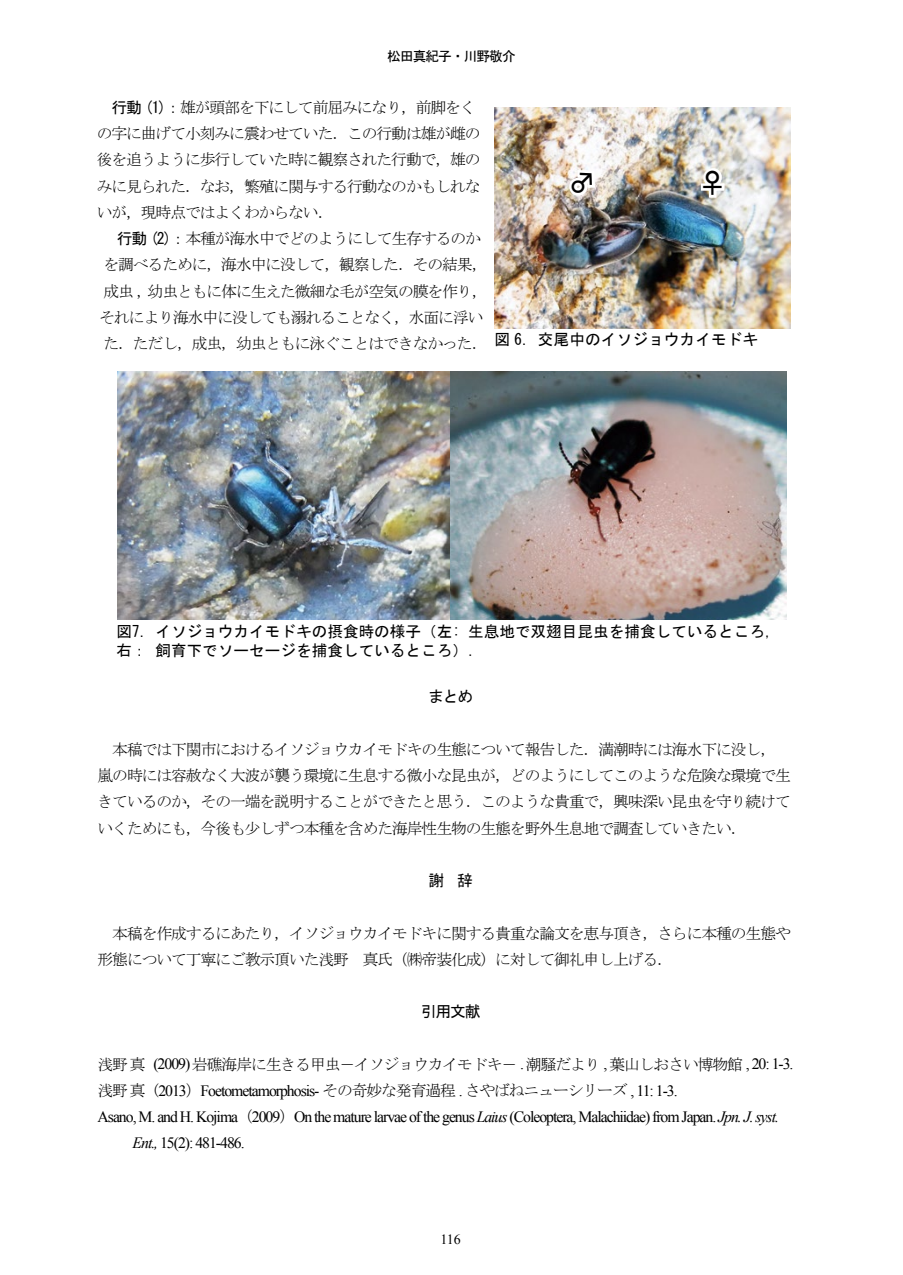
<style>
.page{position:relative;width:903px;height:1275px;background:#fff}
.page>*{position:absolute;margin:0;border:0;box-sizing:border-box;transform-origin:0 0}
.t1{font:28px "MS Gothic";color:#fff}
.t2{font:15.75px/26.2px "MS Mincho";letter-spacing:-.065em;color:#000}
.t3{font:15.75px "Times New Roman";letter-spacing:-.065em;color:#000}
.t4{font:15.75px "MS Gothic";color:#000}
.t5{font:15.58px/18.7px "MS Gothic";color:#000}
.t6{font:14px "Times New Roman";color:#000}
.t7{font:13.65px "MS Gothic";letter-spacing:-.065em;color:#000}
.s1{font-family:"MS Gothic"}
.s2{font-family:"Times New Roman"}
.s3{font-family:"MS Mincho"}
.s4{font-style:italic}
</style>
<div class="page">
<img style="left:494px;top:108px;width:296px;height:221px">
<svg style="left:565px;top:167px;width:35px;height:33px"></svg>
<svg style="left:698px;top:164px;width:29px;height:36px"></svg>
<img style="left:118px;top:371px;width:668px;height:248px">
<p class="t7" style="left:387px;top:49px;width:130px">松田真紀子・川野敬介</p>
<p class="t2" style="left:97px;top:94px;width:385px"><span class="s1">　行動 (1)：</span>雄が頭部を下にして前屈みになり，前脚をくの字に曲げて小刻みに震わせていた．この行動は雄が雌の後を追うように歩行していた時に観察された行動で，雄のみに見られた．なお，繁殖に関与する行動なのかもしれないが，現時点ではよくわからない．</p>
<p class="t2" style="left:99px;top:225px;width:389px;text-indent:17px"><span class="s1">行動 (2)：</span>本種が海水中でどのようにして生存するのかを調べるために，海水中に没して，観察した．その結果，成虫 , 幼虫ともに体に生えた微細な毛が空気の膜を作り，それにより海水中に没しても溺れることなく，水面に浮いた．ただし，成虫，幼虫ともに泳ぐことはできなかった．</p>
<h1 class="t1" style="left:568px;top:169px;width:30px">♂</h1>
<h1 class="t1" style="left:699px;top:169px;width:30px">♀</h1>
<p class="t4" style="left:494px;top:332px;width:265px">図 6. 交尾中のイソジョウカイモドキ</p>
<p class="t5" style="left:116px;top:622px;width:658px">図7. イソジョウカイモドキの摂食時の様子（左: 生息地で双翅目昆虫を捕食しているところ,右： 飼育下でソーセージを捕食しているところ）．</p>
<p class="t4" style="left:428px;top:689px;width:47px">まとめ</p>
<p class="t2" style="left:98px;top:736px;width:695px">　本稿では下関市におけるイソジョウカイモドキの生態について報告した．満潮時には海水下に没し，嵐の時には容赦なく大波が襲う環境に生息する微小な昆虫が，どのようにしてこのような危険な環境で生きているのか，その一端を説明することができたと思う．このような貴重で，興味深い昆虫を守り続けていくためにも，今後も少しずつ本種を含めた海岸性生物の生態を野外生息地で調査していきたい．</p>
<p class="t4" style="left:428px;top:872px;width:46px">謝 辞</p>
<p class="t2" style="left:98px;top:920px;width:695px">　本稿を作成するにあたり，イソジョウカイモドキに関する貴重な論文を恵与頂き，さらに本種の生態や形態について丁寧にご教示頂いた浅野　真氏（㈱帝装化成）に対して御礼申し上げる．</p>
<p class="t4" style="left:421px;top:1004px;width:61px">引用文献</p>
<p class="t2" style="left:98px;top:1051px;width:697px">浅野真 <span class="s2">(2009)</span> 岩礁海岸に生きる甲虫－イソジョウカイモドキ－ <span class="s2">.</span> 潮騒だより <span class="s2">,</span> 葉山しおさい博物館 <span class="s2">, 20: 1-3.</span></p>
<p class="t3" style="left:98px;top:1080px;width:582px"><span class="s3">浅野真 (</span>2013<span class="s3">）</span>Foetometamorphosis- <span class="s3">その奇妙な発育過程</span> . <span class="s3">さやばねニューシリーズ</span> , 11: 1-3.</p>
<p class="t3" style="left:98px;top:1106px;width:683px">Asano, M. and H. Kojima<span class="s3">（</span>2009<span class="s3">）</span>On the mature larvae of the genus <span class="s4">Laius</span> (Coleoptera, Malachiidae) from Japan. <span class="s4">Jpn. J. syst.</span></p>
<p class="t3" style="left:133px;top:1132px;width:114px"><span class="s4">Ent.,</span> 15(2): 481-486.</p>
<p class="t6" style="left:440px;top:1230px;width:22px">116</p>
</div>
